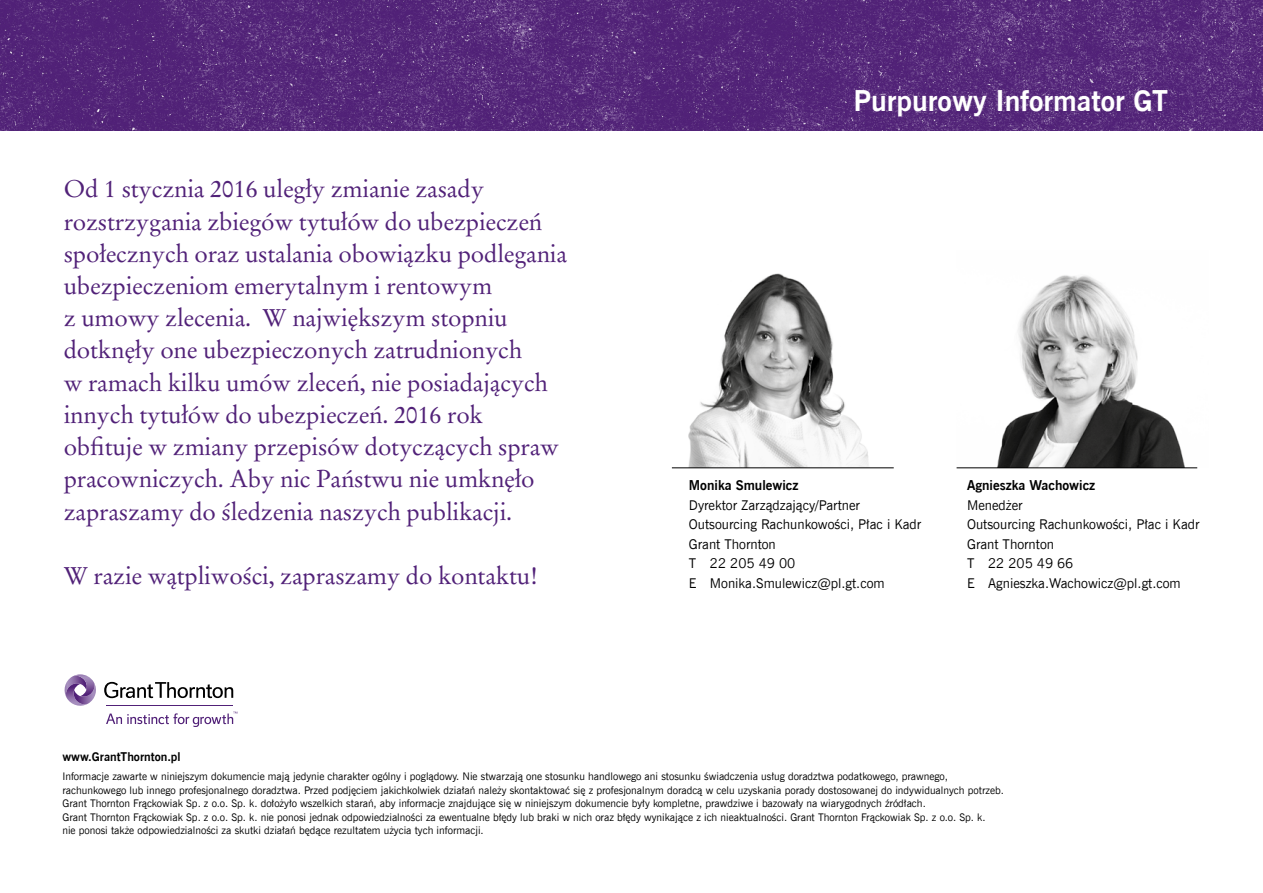
<style>
.page{position:relative;width:1263px;height:893px;background:#fff}
.page>*{position:absolute;margin:0;border:0;box-sizing:border-box;transform-origin:0 0}
.t1{font:700 28.5px "News Goth EU";color:#fff}
.t2{font:24.15px/32.2px "Stempel Garamond LT Pro";letter-spacing:-.01em;color:#512178}
.t3{font:13.5px/19.5px "News Goth EU";color:#000}
.t4{font:700 13.5px "News Goth EU";color:#000}
.t5{font:700 12px "News Goth EU";color:#000}
.t6{font:10.5px/13.5px "News Goth EU";color:#000}
</style>
<div class="page">
<img style="left:680px;top:273px;width:214px;height:195px">
<img style="left:957px;top:275px;width:241px;height:193px">
<img style="left:0;top:0;width:1263px;height:130px">
<svg style="left:104px;top:682px;width:129px;height:16px"></svg>
<svg style="left:106px;top:712px;width:131px;height:15px"></svg>
<hr style="left:106px;top:705px;width:127px;height:1px;background:#512178">
<svg style="left:64px;top:674px;width:32px;height:32px"></svg>
<hr style="left:672px;top:468px;width:222px;height:1px;background:#000">
<hr style="left:956px;top:468px;width:241px;height:1px;background:#000">
<p class="t2" style="left:64px;top:173px;width:505px">Od 1 stycznia 2016 uległy zmianie zasady rozstrzygania zbiegów tytułów do ubezpieczeń społecznych oraz ustalania obowiązku podlegania ubezpieczeniom emerytalnym i rentowym<br>z umowy zlecenia. W największym stopniu dotknęły one ubezpieczonych zatrudnionych<br>w ramach kilku umów zleceń, nie posiadających innych tytułów do ubezpieczeń. 2016 rok obfituje w zmiany przepisów dotyczących spraw pracowniczych. Aby nic Państwu nie umknęło zapraszamy do śledzenia naszych publikacji.</p>
<h2 class="t2" style="left:64px;top:559px;width:476px">W razie wątpliwości, zapraszamy do kontaktu!</h2>
<h1 class="t1" style="left:853px;top:83px;width:316px">Purpurowy Informator GT</h1>
<p class="t4" style="left:689px;top:477px;width:111px">Monika Smulewicz</p>
<p class="t3" style="left:689px;top:496px;width:234px">Dyrektor Zarządzający/Partner<br>Outsourcing Rachunkowości, Płac i Kadr<br>Grant Thornton<br>T 22 205 49 00<br>E Monika.Smulewicz@pl.gt.com</p>
<p class="t4" style="left:967px;top:477px;width:130px">Agnieszka Wachowicz</p>
<p class="t3" style="left:967px;top:496px;width:234px">Menedżer<br>Outsourcing Rachunkowości, Płac i Kadr<br>Grant Thornton<br>T 22 205 49 66<br>E Agnieszka.Wachowicz@pl.gt.com</p>
<p class="t5" style="left:62px;top:749px;width:120px">www.GrantThornton.pl</p>
<p class="t6" style="left:62px;top:770px;width:943px">Informacje zawarte w niniejszym dokumencie mają jedynie charakter ogólny i poglądowy. Nie stwarzają one stosunku handlowego ani stosunku świadczenia usług doradztwa podatkowego, prawnego, rachunkowego lub innego profesjonalnego doradztwa. Przed podjęciem jakichkolwiek działań należy skontaktować się z profesjonalnym doradcą w celu uzyskania porady dostosowanej do indywidualnych potrzeb.<br>Grant Thornton Frąckowiak Sp. z o.o. Sp. k. dołożyło wszelkich starań, aby informacje znajdujące się w niniejszym dokumencie były kompletne, prawdziwe i bazowały na wiarygodnych źródłach.<br>Grant Thornton Frąckowiak Sp. z o.o. Sp. k. nie ponosi jednak odpowiedzialności za ewentualne błędy lub braki w nich oraz błędy wynikające z ich nieaktualności. Grant Thornton Frąckowiak Sp. z o.o. Sp. k.<br>nie ponosi także odpowiedzialności za skutki działań będące rezultatem użycia tych informacji.</p>
</div>
